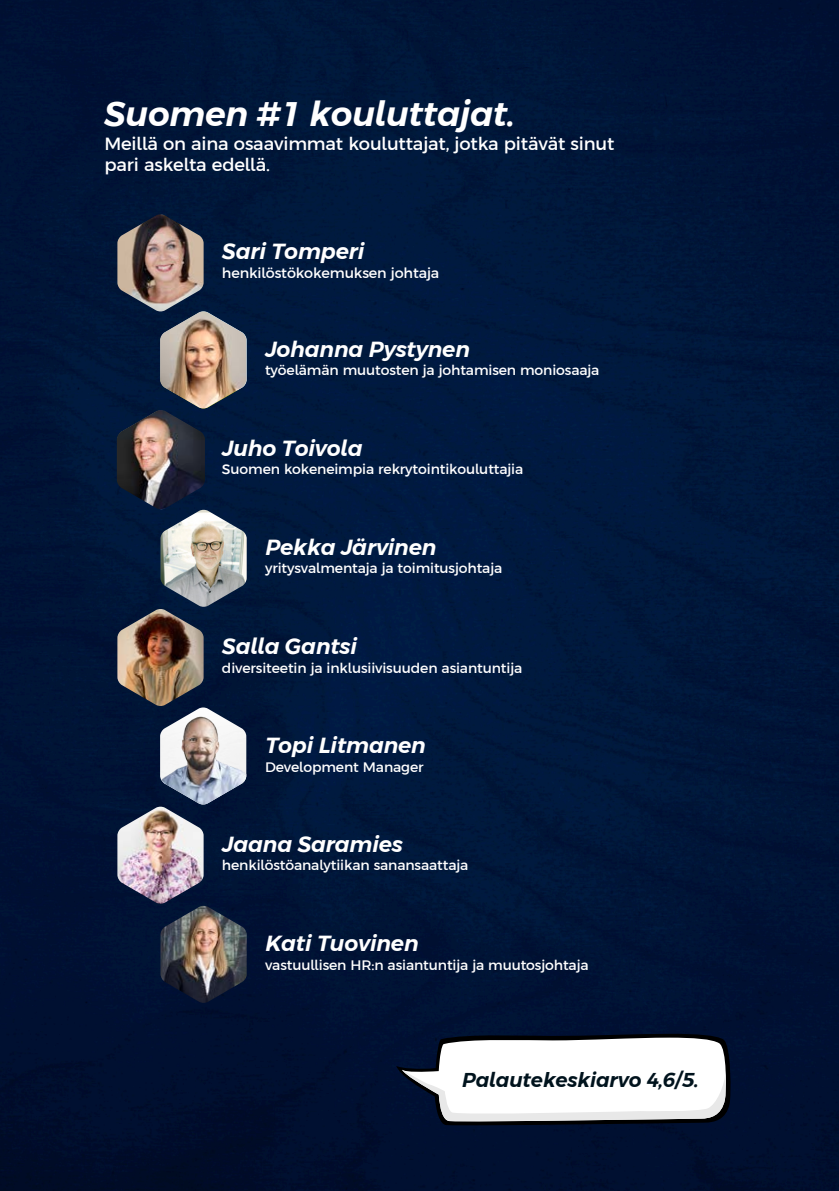
<style>
.page{position:relative;width:839px;height:1191px;background:#fff}
.page>*{position:absolute;margin:0;border:0;box-sizing:border-box;transform-origin:0 0}
.t1{font:italic 600 34px "Argentum Sans";letter-spacing:-.01em;color:#fff}
.t2{font:italic 600 21.8px "Argentum Sans";letter-spacing:-.01em;color:#fff}
.t3{font:italic 600 20px "Argentum Sans";letter-spacing:-.01em;color:#00131d}
.t4{font:18px/21px "Argentum Sans";letter-spacing:-.01em;color:#fff}
.t5{font:14.4px "Argentum Sans";letter-spacing:-.01em;color:#fff}
.t6{font:14px "Argentum Sans";letter-spacing:-.01em;color:#fff}
</style>
<div class="page">
<img style="left:0;top:0;width:838px;height:1191px">
<img style="left:117px;top:214px;width:86px;height:97px">
<img style="left:160px;top:510px;width:87px;height:97px">
<img style="left:160px;top:707px;width:86px;height:97px">
<img style="left:117px;top:609px;width:86px;height:97px">
<img style="left:160px;top:906px;width:87px;height:97px">
<img style="left:117px;top:807px;width:86px;height:97px">
<svg style="left:396px;top:1033px;width:335px;height:93px"></svg>
<img style="left:117px;top:410px;width:88px;height:99px">
<img style="left:160px;top:311px;width:86px;height:97px">
<h2 class="t1" style="left:104px;top:94px;width:412px">Suomen #1 kouluttajat.</h2>
<h2 class="t4" style="left:104px;top:133px;width:511px">Meillä on aina osaavimmat kouluttajat, jotka pitävät sinut pari askelta edellä.</h2>
<p class="t2" style="left:222px;top:239px;width:144px">Sari Tomperi</p>
<p class="t5" style="left:222px;top:265px;width:219px">henkilöstökokemuksen johtaja</p>
<h2 class="t2" style="left:265px;top:337px;width:206px">Johanna Pystynen</h2>
<p class="t6" style="left:265px;top:362px;width:336px">työelämän muutosten ja johtamisen moniosaaja</p>
<p class="t2" style="left:222px;top:435px;width:142px">Juho Toivola</p>
<p class="t6" style="left:222px;top:461px;width:303px">Suomen kokeneimpia rekrytointikouluttajia</p>
<p class="t2" style="left:265px;top:534px;width:173px">Pekka Järvinen</p>
<h2 class="t6" style="left:265px;top:560px;width:239px">yritysvalmentaja ja toimitusjohtaja</h2>
<p class="t2" style="left:222px;top:634px;width:136px">Salla Gantsi</p>
<p class="t6" style="left:222px;top:660px;width:302px">diversiteetin ja inklusiivisuuden asiantuntija</p>
<h2 class="t2" style="left:265px;top:733px;width:162px">Topi Litmanen</h2>
<p class="t6" style="left:265px;top:759px;width:160px">Development Manager</p>
<p class="t2" style="left:222px;top:831px;width:182px">Jaana Saramies</p>
<p class="t6" style="left:222px;top:857px;width:248px">henkilöstöanalytiikan sanansaattaja</p>
<h2 class="t2" style="left:265px;top:930px;width:155px">Kati Tuovinen</h2>
<p class="t6" style="left:265px;top:956px;width:325px">vastuullisen HR:n asiantuntija ja muutosjohtaja</p>
<h2 class="t3" style="left:462px;top:1068px;width:238px">Palautekeskiarvo 4,6/5.</h2>
</div>
